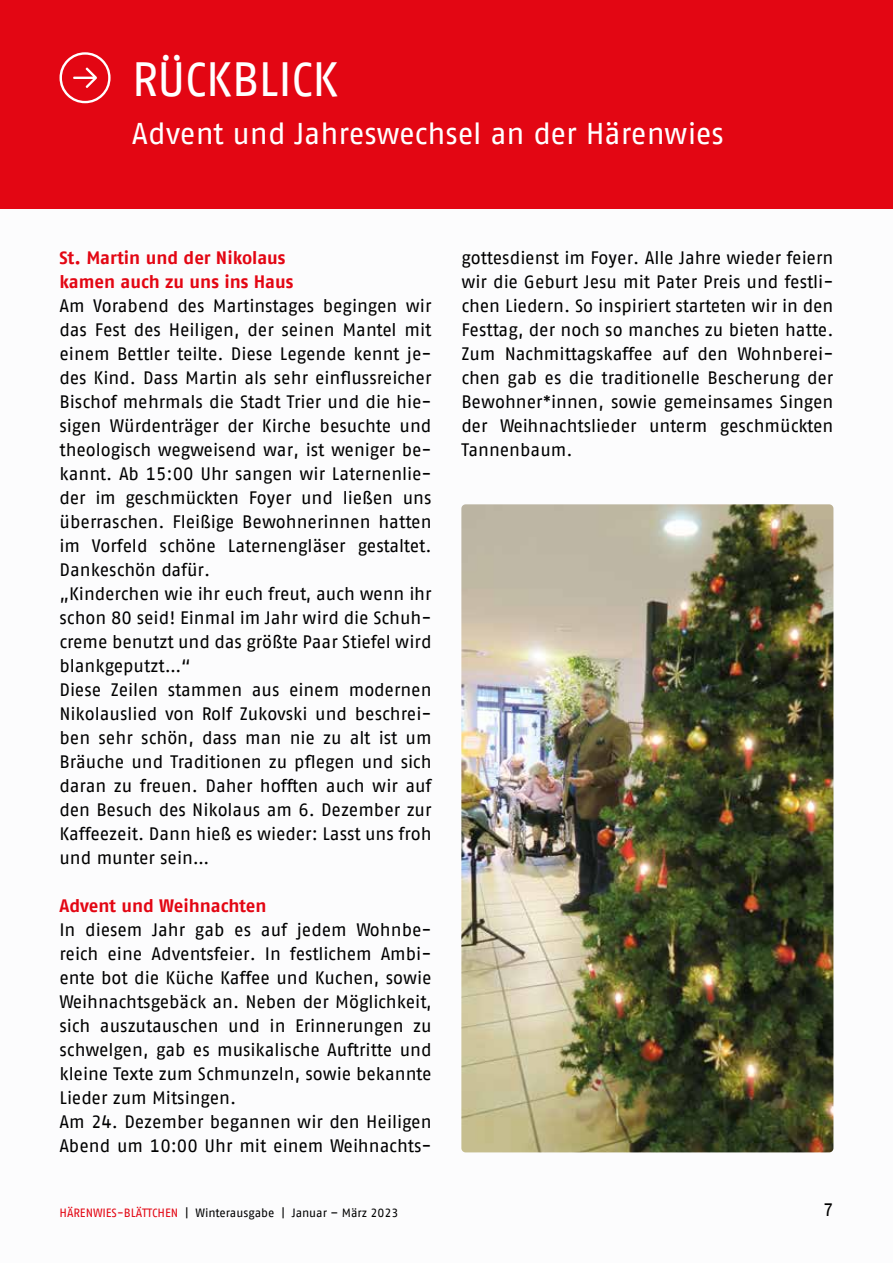
<style>
.page{position:relative;width:893px;height:1263px;background:#fff}
.page>*{position:absolute;margin:0;border:0;box-sizing:border-box;transform-origin:0 0}
.t1{font:48px "AWO Fago Office";letter-spacing:-.015em;color:#fff}
.t2{font:30px "AWO Fago Office";color:#fff}
.t3{font:18px/24px "AWO Fago Office";color:#000}
.t4{font:700 18px/24px "AWO Fago Office";color:#e30613}
.t5{font:12px "AWO Fago Office";color:#000}
.s1{color:#e30613}
</style>
<div class="page">
<div style="left:0;top:0;width:893px;height:208px;background:#e30613"></div>
<svg style="left:60px;top:52px;width:51px;height:51px"></svg>
<img style="left:461px;top:504px;width:372px;height:648px">
<h1 class="t1" style="left:132px;top:52px;width:208px">RÜCKBLICK</h1>
<h2 class="t2" style="left:132px;top:117px;width:594px">Advent und Jahreswechsel an der Härenwies</h2>
<p class="t4" style="left:60px;top:246px;width:235px">St. Martin und der Nikolaus kamen auch zu uns ins Haus</p>
<p class="t3" style="left:60px;top:294px;width:374px">Am Vorabend des Martinstages begingen wir das Fest des Heiligen, der seinen Mantel mit einem Bettler teilte. Diese Legende kennt je&shy;des Kind. Dass Martin als sehr einflussreicher Bischof mehrmals die Stadt Trier und die hie&shy;sigen Würdenträger der Kirche besuchte und theologisch wegweisend war, ist weniger be&shy;kannt. Ab 15:00 Uhr sangen wir Laternenlie&shy;der im geschmückten Foyer und ließen uns überraschen. Fleißige Bewohnerinnen hatten im Vorfeld schöne Laternengläser gestaltet.<br>Dankeschön dafür.<br>„Kinderchen wie ihr euch freut, auch wenn ihr schon 80 seid! Einmal im Jahr wird die Schuh&shy;creme benutzt und das größte Paar Stiefel wird blankgeputzt…“<br>Diese Zeilen stammen aus einem modernen Nikolauslied von Rolf Zukovski und beschrei&shy;ben sehr schön, dass man nie zu alt ist um Bräuche und Traditionen zu pflegen und sich daran zu freuen. Daher hofften auch wir auf den Besuch des Nikolaus am 6. Dezember zur Kaffeezeit. Dann hieß es wieder: Lasst uns froh und munter sein…</p>
<p class="t4" style="left:60px;top:894px;width:208px">Advent und Weihnachten</p>
<p class="t3" style="left:60px;top:918px;width:374px">In diesem Jahr gab es auf jedem Wohnbe&shy;reich eine Adventsfeier. In festlichem Ambi&shy;ente bot die Küche Kaffee und Kuchen, sowie Weihnachtsgebäck an. Neben der Möglichkeit, sich auszutauschen und in Erinnerungen zu schwelgen, gab es musikalische Auftritte und kleine Texte zum Schmunzeln, sowie bekannte Lieder zum Mitsingen.<br>Am 24. Dezember begannen wir den Heiligen Abend um 10:00 Uhr mit einem Weihnachts-</p>
<p class="t5" style="left:60px;top:1205px;width:340px"><span class="s1">HÄRENWIES-BLÄTTCHEN</span> | Winterausgabe | Januar – März 2023</p>
<p class="t3" style="left:461px;top:246px;width:374px;text-align:justify">gottesdienst im Foyer. Alle Jahre wieder feiern wir die Geburt Jesu mit Pater Preis und festli&shy;chen Liedern. So inspiriert starteten wir in den Festtag, der noch so manches zu bieten hatte.<br>Zum Nachmittagskaffee auf den Wohnberei&shy;chen gab es die traditionelle Bescherung der Bewohner*innen, sowie gemeinsames Singen der Weihnachtslieder unterm geschmückten Tannenbaum.</p>
<p class="t3" style="left:823px;top:1197px;width:12px">7</p>
</div>
